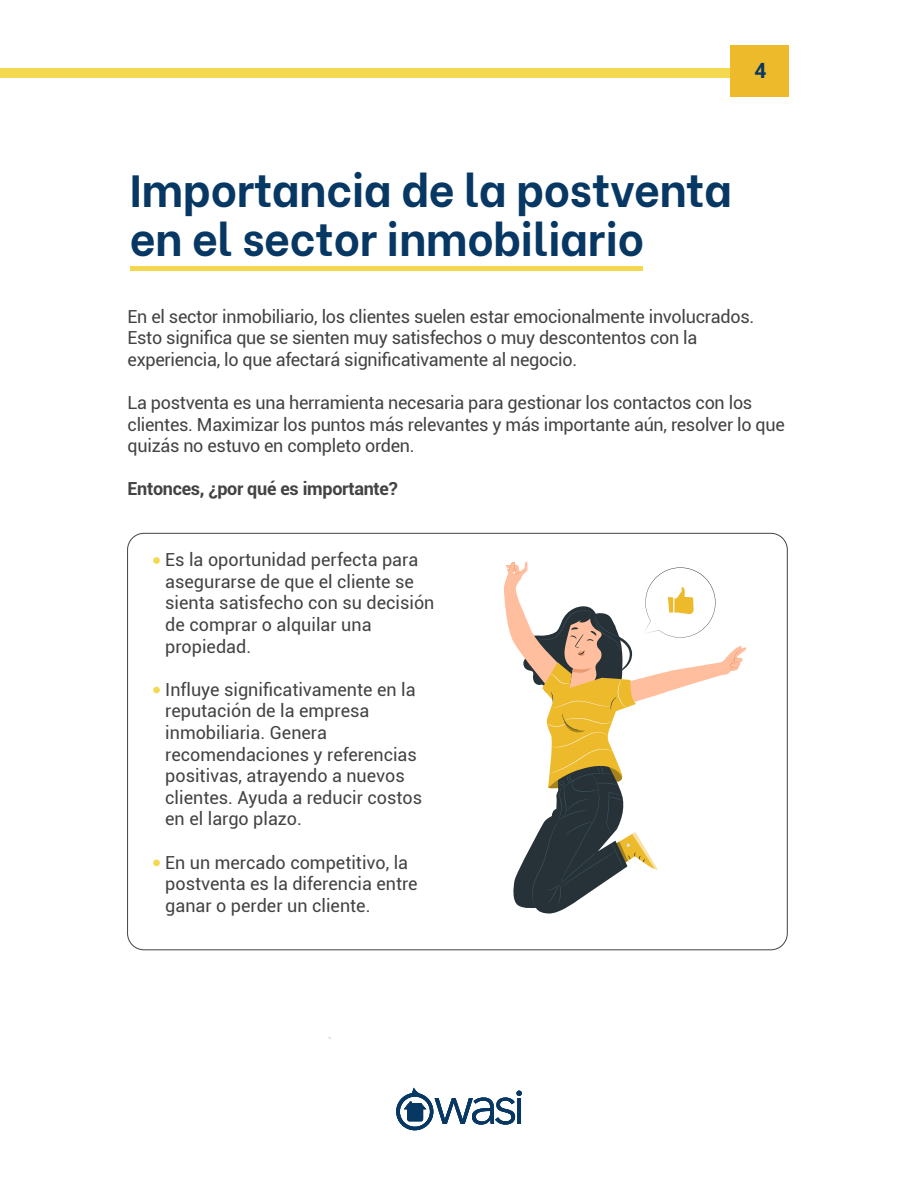
<style>
.page{position:relative;width:918px;height:1188px;background:#fff}
.page>*{position:absolute;margin:0;border:0;box-sizing:border-box;transform-origin:0 0}
.t1{font:700 45px/49.5px "Be Vietnam";letter-spacing:-.01em;color:#073763}
.t2{font:700 21px "Roboto";color:#073763}
.t3{font:18px/21.6px "Roboto";letter-spacing:-.015em;color:#444242}
.t4{font:700 18px "Roboto";letter-spacing:-.015em;color:#444242}
</style>
<div class="page">
<svg style="left:396px;top:1088px;width:126px;height:42px"></svg>
<div style="left:153px;top:557px;width:7px;height:7px;background:#f4d84f;border-radius:50%"></div>
<div style="left:153px;top:687px;width:7px;height:6px;background:#f4d84f;border-radius:50%"></div>
<div style="left:153px;top:860px;width:7px;height:6px;background:#f4d84f;border-radius:50%"></div>
<div style="left:0;top:68px;width:787px;height:9px;background:#f4d84f"></div>
<div style="left:731px;top:45px;width:58px;height:52px;background:#edba2c"></div>
<hr style="left:130px;top:266px;width:513px;height:4px;background:#f4d84f">
<svg style="left:503px;top:561px;width:244px;height:353px"></svg>
<p class="t2" style="left:755px;top:56px;width:14px">4</p>
<h1 class="t1" style="left:130px;top:161px;width:604px">Importancia de la postventa en el sector inmobiliario</h1>
<p class="t3" style="left:128px;top:305px;width:628px">En el sector inmobiliario, los clientes suelen estar emocionalmente involucrados.<br>Esto significa que se sienten muy satisfechos o muy descontentos con la experiencia, lo que afectará significativamente al negocio.</p>
<p class="t3" style="left:128px;top:391px;width:659px">La postventa es una herramienta necesaria para gestionar los contactos con los clientes. Maximizar los puntos más relevantes y más importante aún, resolver lo que quizás no estuvo en completo orden.</p>
<p class="t4" style="left:128px;top:476px;width:272px">Entonces, ¿por qué es importante?</p>
<p class="t3" style="left:165px;top:548px;width:271px">Es la oportunidad perfecta para asegurarse de que el cliente se sienta satisfecho con su decisión de comprar o alquilar una propiedad.</p>
<p class="t3" style="left:165px;top:678px;width:259px">Influye significativamente en la reputación de la empresa inmobiliaria. Genera recomendaciones y referencias positivas, atrayendo a nuevos clientes. Ayuda a reducir costos en el largo plazo.</p>
<p class="t3" style="left:165px;top:851px;width:254px">En un mercado competitivo, la postventa es la diferencia entre ganar o perder un cliente.</p>
</div>
